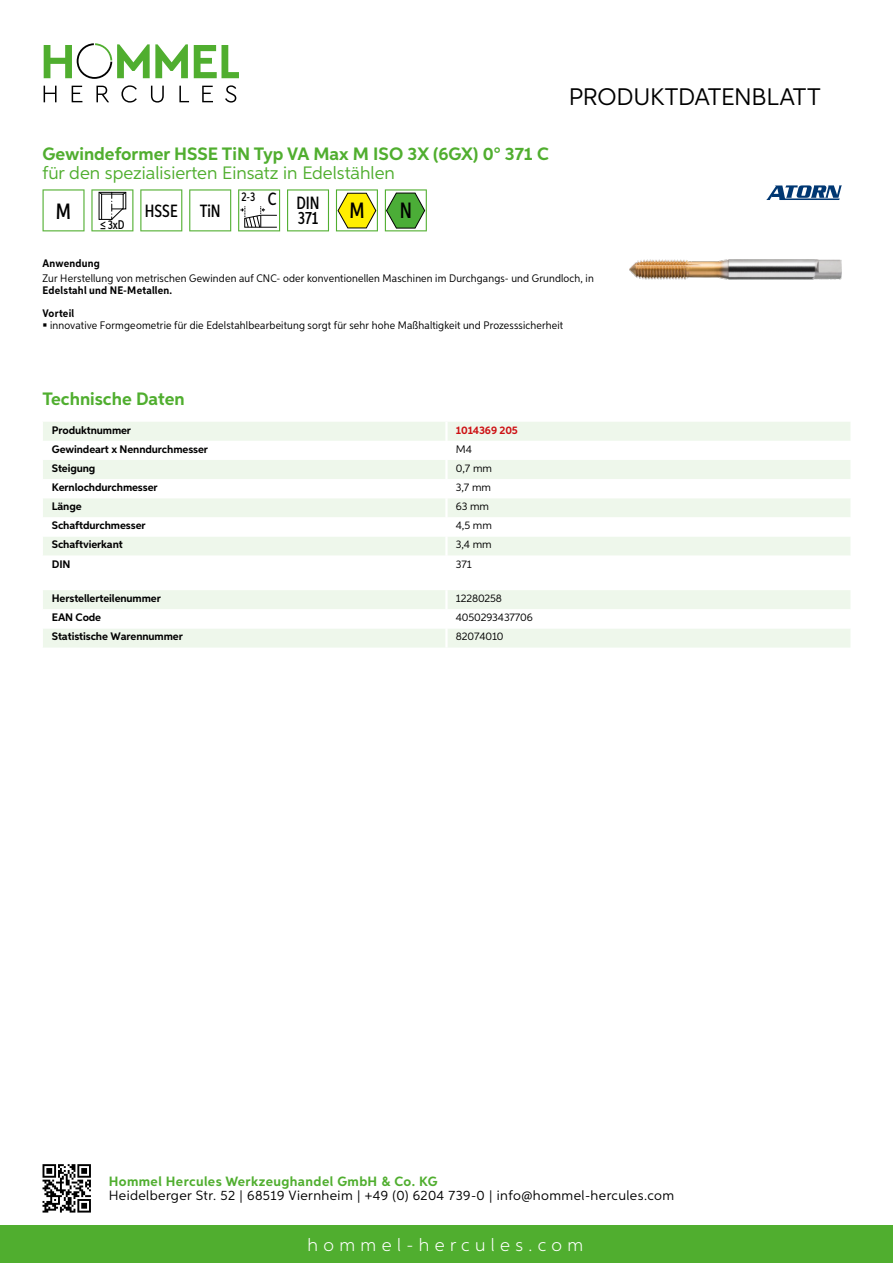
<style>
.page{position:relative;width:893px;height:1263px;background:#fff}
.page>*{position:absolute;margin:0;border:0;box-sizing:border-box;transform-origin:0 0}
.t1{font:24px "Aspira";letter-spacing:-.01em;color:#000}
.t2{font:500 22.2px "Aspira XX Nar";color:#000}
.t3{font:700 18px "Aspira";color:#50ae2f}
.t4{font:18px "Aspira";color:#50ae2f}
.t5{font:300 18px "Aspira";letter-spacing:.3em;color:#fff}
.t6{font:500 17.85px/14.9px "Aspira XX Nar";color:#000;text-align:right}
.t7{font:13.5px "Aspira";letter-spacing:.03em;color:#000}
.t8{font:700 13.5px "Aspira";letter-spacing:.03em;color:#50ae2f}
.t9{font:500 12.6px "Aspira XX Nar";color:#000}
.t10{font:10.95px "Aspira Nar";letter-spacing:.015em;color:#000}
.t11{font:700 10.95px "Aspira";letter-spacing:-.01em;color:#000}
.t12{font:10.95px "Aspira";letter-spacing:-.01em;color:#000}
.t13{font:700 10.95px/22.2px "Aspira Nar";letter-spacing:.02em;color:#000}
.t14{font:700 10.95px "Aspira";letter-spacing:-.01em;color:#cd1013}
</style>
<div class="page">
<div style="left:0;top:1226px;width:893px;height:37px;background:#50ae2f"></div>
<svg style="left:43px;top:1164px;width:48px;height:48px"></svg>
<svg style="left:194px;top:45px;width:45px;height:33px"></svg>
<svg style="left:44px;top:43px;width:144px;height:36px"></svg>
<svg style="left:44px;top:86px;width:13px;height:16px"></svg>
<svg style="left:72px;top:86px;width:10px;height:16px"></svg>
<svg style="left:96px;top:86px;width:13px;height:16px"></svg>
<svg style="left:121px;top:85px;width:16px;height:18px"></svg>
<svg style="left:151px;top:86px;width:13px;height:17px"></svg>
<svg style="left:179px;top:86px;width:10px;height:16px"></svg>
<svg style="left:202px;top:86px;width:11px;height:16px"></svg>
<svg style="left:225px;top:85px;width:11px;height:18px"></svg>
<div style="left:43px;top:422px;width:807px;height:19px;background:#eef7eb"></div>
<svg style="left:43px;top:460px;width:807px;height:95px;fill:#eef7eb"></svg>
<hr style="left:445px;top:422px;width:3px;height:19px;background:#fff">
<hr style="left:445px;top:460px;width:3px;height:19px;background:#fff">
<hr style="left:445px;top:479px;width:3px;height:19px;background:#fff">
<hr style="left:445px;top:498px;width:3px;height:19px;background:#fff">
<hr style="left:445px;top:517px;width:3px;height:19px;background:#fff">
<hr style="left:445px;top:536px;width:3px;height:20px;background:#fff">
<svg style="left:43px;top:590px;width:807px;height:58px"></svg>
<hr style="left:445px;top:628px;width:3px;height:20px;background:#fff">
<svg style="left:43px;top:189px;width:42px;height:42px"></svg>
<svg style="left:91px;top:189px;width:42px;height:42px"></svg>
<svg style="left:140px;top:189px;width:42px;height:42px"></svg>
<svg style="left:189px;top:189px;width:42px;height:42px"></svg>
<svg style="left:238px;top:189px;width:42px;height:42px"></svg>
<svg style="left:287px;top:189px;width:42px;height:42px"></svg>
<svg style="left:336px;top:189px;width:42px;height:42px"></svg>
<svg style="left:385px;top:189px;width:42px;height:42px"></svg>
<img style="left:629px;top:259px;width:213px;height:20px">
<svg style="left:766px;top:185px;width:76px;height:15px"></svg>
<h3 class="t3" style="left:43px;top:142px;width:508px">Gewindeformer HSSE TiN Typ VA Max M ISO 3X (6GX) 0° 371 C</h3>
<h3 class="t4" style="left:43px;top:162px;width:354px">für den spezialisierten Einsatz in Edelstählen</h3>
<h2 class="t2" style="left:56px;top:197px;width:17px">M</h2>
<p class="t9" style="left:100px;top:217px;width:26px">≤3xD</p>
<h3 class="t6" style="left:145px;top:203px;width:77px">HSSE TiN</h3>
<h3 class="t6" style="left:241px;top:196px;width:80px"><sup>2-3</sup> C DIN<br>371</h3>
<h2 class="t2" style="left:349px;top:197px;width:17px">M</h2>
<h2 class="t2" style="left:400px;top:197px;width:14px">N</h2>
<h1 class="t1" style="left:569px;top:82px;width:253px">Produktdatenblatt</h1>
<p class="t13" style="left:43px;top:253px;width:59px">Anwendung</p>
<p class="t10" style="left:43px;top:272px;width:553px">Zur Herstellung von metrischen Gewinden auf CNC- oder konventionellen Maschinen im Durchgangs- und Grundloch, in</p>
<p class="t13" style="left:43px;top:280px;width:131px">Edelstahl und NE-Metallen.<br>Vorteil</p>
<p class="t10" style="left:50px;top:319px;width:515px">innovative Formgeometrie für die Edelstahlbearbeitung sorgt für sehr hohe Maßhaltigkeit und Prozesssicherheit</p>
<h3 class="t3" style="left:43px;top:387px;width:144px">Technische Daten</h3>
<p class="t11" style="left:52px;top:423px;width:81px">Produktnummer</p>
<p class="t14" style="left:456px;top:423px;width:64px">1014369 205</p>
<p class="t11" style="left:52px;top:442px;width:158px">Gewindeart x Nenndurchmesser</p>
<p class="t12" style="left:456px;top:442px;width:18px">M4</p>
<p class="t11" style="left:52px;top:461px;width:45px">Steigung</p>
<p class="t12" style="left:456px;top:461px;width:38px">0,7 mm</p>
<p class="t11" style="left:52px;top:480px;width:107px">Kernlochdurchmesser</p>
<p class="t12" style="left:456px;top:481px;width:37px">3,7 mm</p>
<p class="t11" style="left:52px;top:500px;width:31px">Länge</p>
<p class="t12" style="left:456px;top:500px;width:35px">63 mm</p>
<p class="t11" style="left:52px;top:519px;width:95px">Schaftdurchmesser</p>
<p class="t12" style="left:456px;top:519px;width:38px">4,5 mm</p>
<p class="t11" style="left:52px;top:538px;width:72px">Schaftvierkant</p>
<p class="t12" style="left:456px;top:538px;width:37px">3,4 mm</p>
<p class="t11" style="left:52px;top:557px;width:20px">DIN</p>
<p class="t12" style="left:456px;top:557px;width:17px">371</p>
<p class="t11" style="left:52px;top:592px;width:111px">Herstellerteilenummer</p>
<p class="t12" style="left:456px;top:592px;width:48px">12280258</p>
<p class="t11" style="left:52px;top:611px;width:51px">EAN Code</p>
<p class="t12" style="left:456px;top:611px;width:78px">4050293437706</p>
<p class="t11" style="left:52px;top:630px;width:132px">Statistische Warennummer</p>
<p class="t12" style="left:456px;top:630px;width:49px">82074010</p>
<p class="t8" style="left:109px;top:1172px;width:330px">Hommel Hercules Werkzeughandel GmbH &amp; Co. KG</p>
<p class="t7" style="left:109px;top:1187px;width:567px">Heidelberger Str. 52 | 68519 Viernheim | +49 (0) 6204 739-0 | info@hommel-hercules.com</p>
<h3 class="t5" style="left:307px;top:1234px;width:277px">hommel-hercules.com</h3>
</div>
